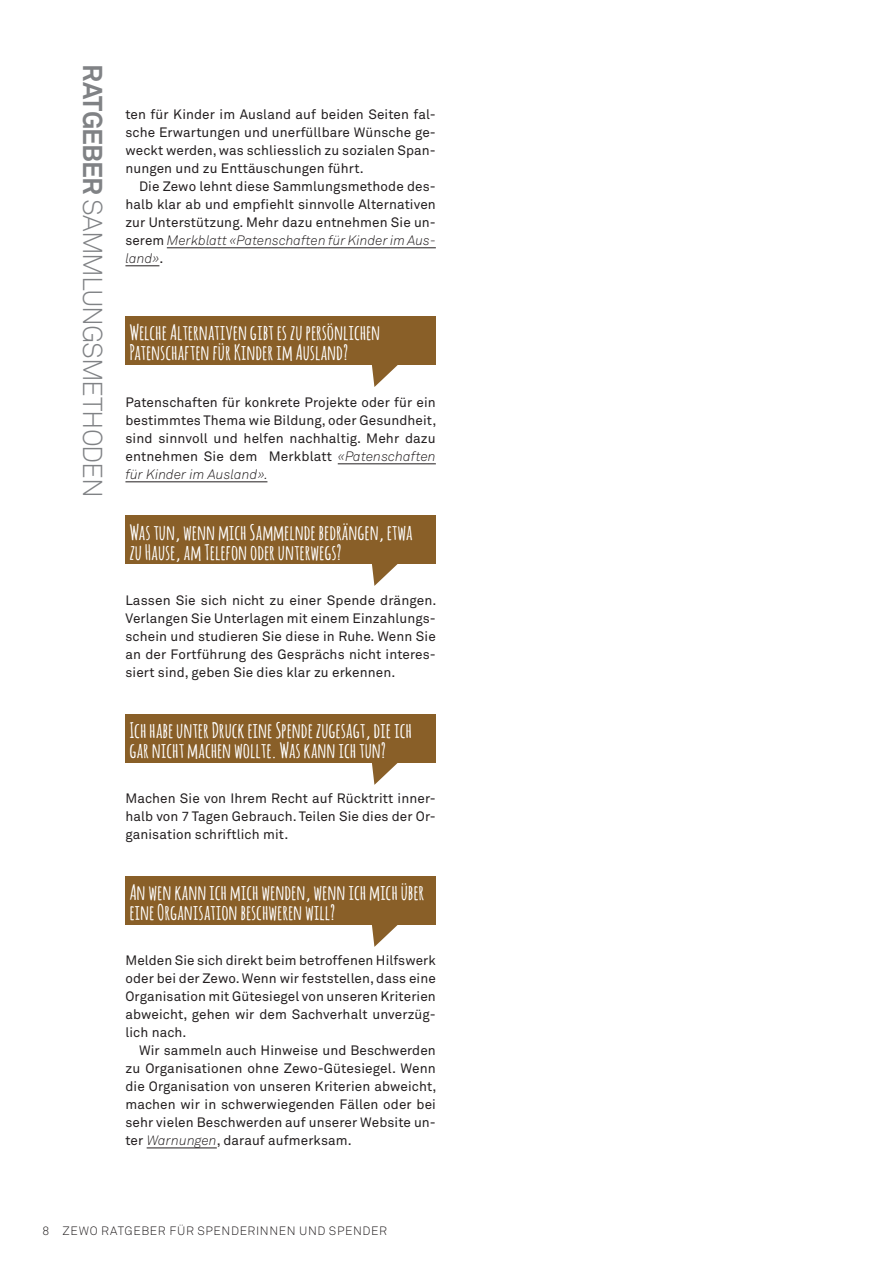
<style>
.page{position:relative;width:893px;height:1263px;background:#fff}
.page>*{position:absolute;margin:0;border:0;box-sizing:border-box;transform-origin:0 0}
.t1{font:300 27px "Akkurat Std";letter-spacing:-.04em;color:#808285}
.t2{font:700 21px/19.5px "Amatic";letter-spacing:.025em;color:#fff}
.t3{font:13.5px/18px "Akkurat Std";letter-spacing:.01em;color:#231f20;text-align:justify}
.t4{font:300 12px "Akkurat Std";letter-spacing:.05em;color:#231f20}
.s1{font-weight:700}
.s2{font-weight:300;font-style:italic}
.s3{font-size:13.2px}
</style>
<div class="page">
<div style="left:125px;top:316px;width:311px;height:48px;background:#895f28"></div>
<svg style="left:368px;top:364px;width:45px;height:23px"></svg>
<div style="left:125px;top:876px;width:311px;height:48px;background:#895f28"></div>
<svg style="left:368px;top:924px;width:45px;height:23px"></svg>
<div style="left:125px;top:714px;width:311px;height:48px;background:#895f28"></div>
<svg style="left:368px;top:762px;width:45px;height:23px"></svg>
<div style="left:125px;top:515px;width:311px;height:48px;background:#895f28"></div>
<svg style="left:368px;top:563px;width:45px;height:23px"></svg>
<hr style="left:338px;top:463px;width:98px;height:1px;background:#231f20">
<hr style="left:125px;top:481px;width:142px;height:1px;background:#231f20">
<hr style="left:147px;top:1147px;width:70px;height:1px;background:#231f20">
<hr style="left:167px;top:247px;width:269px;height:1px;background:#231f20">
<hr style="left:125px;top:265px;width:34px;height:1px;background:#231f20">
<h1 class="t1" style="left:108px;top:64px;width:435px;rotate:90deg"><span class="s1">RATGEBER</span> SAMMLUNGSMETHODEN</h1>
<p class="t3" style="left:125px;top:105px;width:312px">ten für Kinder im Ausland auf beiden Seiten fal&shy;sche Erwartungen und unerfüllbare Wünsche ge&shy;weckt werden, was schliesslich zu sozialen Span&shy;nungen und zu Enttäuschungen führt.</p>
<p class="t3" style="left:125px;top:177px;width:312px;text-indent:14px">Die Zewo lehnt diese Sammlungsmethode des&shy;halb klar ab und empfiehlt sinnvolle Alternativen zur Unterstützung. Mehr dazu entnehmen Sie un&shy;serem <span class="s2">Merkblatt «Patenschaften für Kinder im Aus&shy;land»</span>.</p>
<h2 class="t2" style="left:130px;top:322px;width:252px">Welche Alternativen gibt es zu persönlichen<br>Patenschaften für Kinder im Ausland?</h2>
<p class="t3" style="left:125px;top:393px;width:313px">Patenschaften für konkrete Projekte oder für ein bestimmtes Thema wie Bildung, oder Gesundheit, sind sinnvoll und helfen nachhaltig. Mehr dazu entnehmen Sie dem Merkblatt <span class="s2">«Patenschaften für Kinder im Ausland».</span></p>
<h2 class="t2" style="left:130px;top:522px;width:284px">Was tun, wenn mich Sammelnde bedrängen, etwa zu Hause, am Telefon oder unterwegs?</h2>
<p class="t3" style="left:125px;top:591px;width:313px">Lassen Sie sich nicht zu einer Spende drängen.<br>Verlangen Sie Unterlagen mit einem Einzahlungs&shy;schein und studieren Sie diese in Ruhe. Wenn Sie an der Fortführung des Gesprächs nicht interes&shy;siert sind, geben Sie dies klar zu erkennen.</p>
<h2 class="t2" style="left:130px;top:720px;width:283px">Ich habe unter Druck eine Spende zugesagt, die ich gar nicht machen wollte. Was kann ich tun?</h2>
<p class="t3" style="left:125px;top:789px;width:312px">Machen Sie von Ihrem Recht auf Rücktritt inner&shy;halb von <span class="s3">7</span> Tagen Gebrauch. Teilen Sie dies der Or&shy;ganisation schriftlich mit.</p>
<h2 class="t2" style="left:130px;top:882px;width:296px">An wen kann ich mich wenden, wenn ich mich über eine Organisation beschweren will?</h2>
<p class="t3" style="left:125px;top:951px;width:312px">Melden Sie sich direkt beim betroffenen Hilfswerk oder bei der Zewo. Wenn wir feststellen, dass eine Organisation mit Gütesiegel von unseren Kriterien abweicht, gehen wir dem Sachverhalt unverzüg&shy;lich nach.</p>
<p class="t3" style="left:125px;top:1041px;width:313px;text-indent:14px">Wir sammeln auch Hinweise und Beschwerden zu Organisationen ohne Zewo-Gütesiegel. Wenn die Organisation von unseren Kriterien abweicht, machen wir in schwerwiegenden Fällen oder bei sehr vielen Beschwerden auf unserer Website un&shy;ter <span class="s2">Warnungen</span>, darauf aufmerksam.</p>
<p class="t4" style="left:43px;top:1223px;width:346px">8 ZEWO RATGEBER FÜR SPENDERINNEN UND SPENDER</p>
</div>
